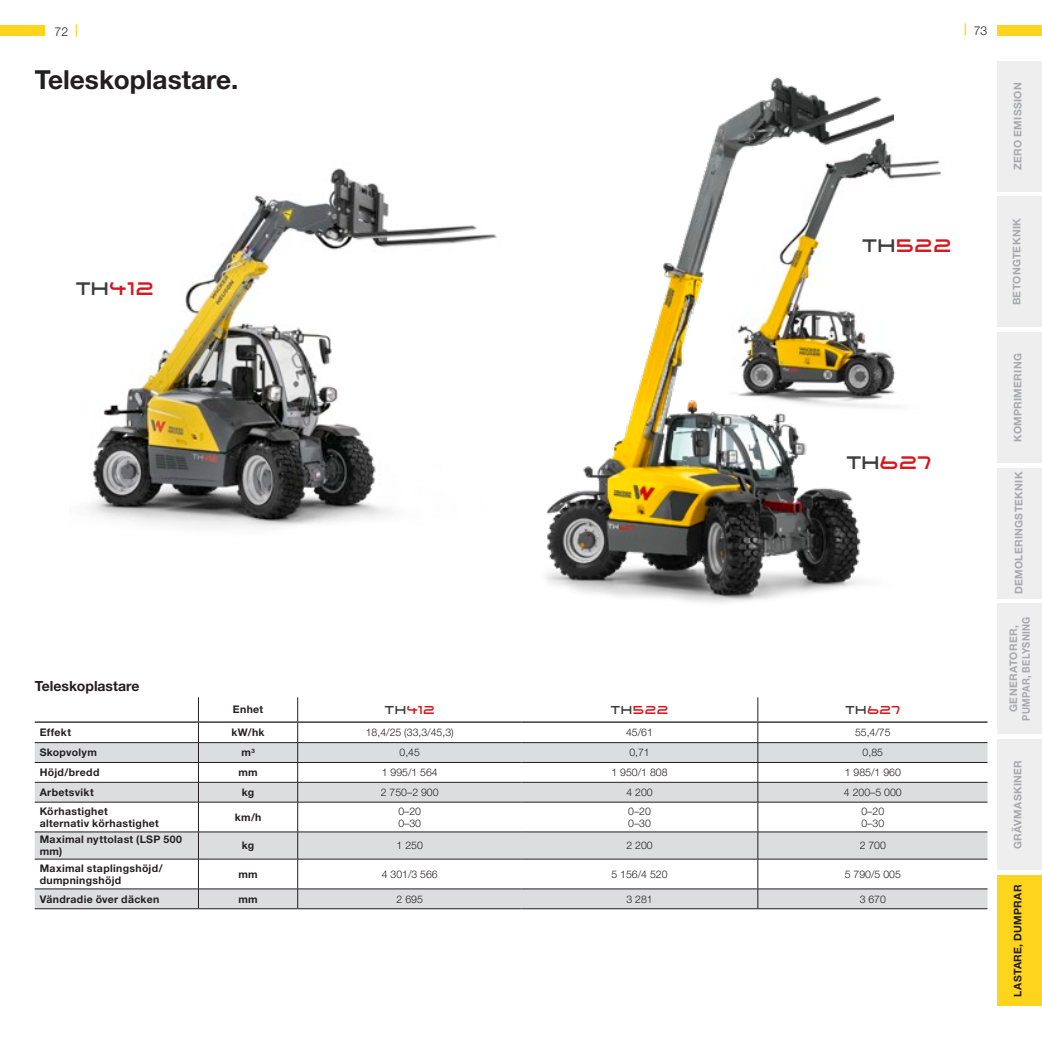
<style>
.page{position:relative;width:1042px;height:1042px;background:#fff}
.page>*{position:absolute;margin:0;border:0;box-sizing:border-box;transform-origin:0 0}
.t1{font:700 26.25px "Helvetica Neue LTW1 G";color:#231f20}
.t2{font:19.25px "Wacker Neuson";color:#d7171f}
.t3{font:700 14px "Helvetica Neue LTW1 G";color:#231f20}
.t4{font:12.25px "Wacker Neuson";letter-spacing:.015em;color:#d7171f}
.t5{font:300 12.25px "Helvetica Neue LTW1 G";color:#231f20}
.t6{font:700 10.5px/12.2px "Helvetica Neue LTW1 G";letter-spacing:.03em;color:#231f20}
.t7{font:300 10.5px/12.2px "Helvetica Neue LTW1 G";color:#231f20}
.t8{font:700 10.5px/12.6px "Helvetica Neue LTW1 G";letter-spacing:.03em;color:#a8a9ad;text-align:center}
.s1{font-weight:700;color:#fed41d}
.s2{color:#3e3e3f}
</style>
<div class="page">
<img style="left:546px;top:77px;width:336px;height:526px">
<img style="left:724px;top:107px;width:217px;height:318px">
<img style="left:759px;top:235px;width:60px;height:104px">
<img style="left:90px;top:168px;width:407px;height:361px">
<img style="left:161px;top:170px;width:174px;height:189px">
<svg style="left:35px;top:743px;width:262px;height:165px;fill:#dcdddf"></svg>
<svg style="left:298px;top:743px;width:689px;height:165px;fill:#dcdddf"></svg>
<hr style="left:35px;top:742px;width:163px;height:1px;background:#231f20">
<hr style="left:198px;top:742px;width:100px;height:1px;background:#231f20">
<hr style="left:298px;top:742px;width:223px;height:1px;background:#231f20">
<hr style="left:521px;top:742px;width:237px;height:1px;background:#231f20">
<hr style="left:758px;top:742px;width:229px;height:1px;background:#231f20">
<hr style="left:35px;top:762px;width:163px;height:1px;background:#231f20">
<hr style="left:198px;top:762px;width:100px;height:1px;background:#231f20">
<hr style="left:298px;top:762px;width:223px;height:1px;background:#231f20">
<hr style="left:521px;top:762px;width:237px;height:1px;background:#231f20">
<hr style="left:758px;top:762px;width:229px;height:1px;background:#231f20">
<hr style="left:35px;top:782px;width:163px;height:1px;background:#231f20">
<hr style="left:198px;top:782px;width:100px;height:1px;background:#231f20">
<hr style="left:298px;top:782px;width:223px;height:1px;background:#231f20">
<hr style="left:521px;top:782px;width:237px;height:1px;background:#231f20">
<hr style="left:758px;top:782px;width:229px;height:1px;background:#231f20">
<hr style="left:35px;top:802px;width:163px;height:1px;background:#231f20">
<hr style="left:198px;top:802px;width:100px;height:1px;background:#231f20">
<hr style="left:298px;top:802px;width:223px;height:1px;background:#231f20">
<hr style="left:521px;top:802px;width:237px;height:1px;background:#231f20">
<hr style="left:758px;top:802px;width:229px;height:1px;background:#231f20">
<hr style="left:35px;top:831px;width:163px;height:1px;background:#231f20">
<hr style="left:198px;top:831px;width:100px;height:1px;background:#231f20">
<hr style="left:298px;top:831px;width:223px;height:1px;background:#231f20">
<hr style="left:521px;top:831px;width:237px;height:1px;background:#231f20">
<hr style="left:758px;top:831px;width:229px;height:1px;background:#231f20">
<hr style="left:35px;top:859px;width:163px;height:1px;background:#231f20">
<hr style="left:198px;top:859px;width:100px;height:1px;background:#231f20">
<hr style="left:298px;top:859px;width:223px;height:1px;background:#231f20">
<hr style="left:521px;top:859px;width:237px;height:1px;background:#231f20">
<hr style="left:758px;top:859px;width:229px;height:1px;background:#231f20">
<hr style="left:35px;top:888px;width:163px;height:1px;background:#231f20">
<hr style="left:198px;top:888px;width:100px;height:1px;background:#231f20">
<svg style="left:198px;top:697px;width:1px;height:211px"></svg>
<hr style="left:298px;top:888px;width:223px;height:1px;background:#231f20">
<svg style="left:297px;top:697px;width:1px;height:211px"></svg>
<hr style="left:521px;top:888px;width:237px;height:1px;background:#231f20">
<hr style="left:758px;top:888px;width:229px;height:1px;background:#231f20">
<svg style="left:757px;top:697px;width:1px;height:211px"></svg>
<hr style="left:35px;top:908px;width:163px;height:1px;background:#231f20">
<hr style="left:198px;top:908px;width:100px;height:1px;background:#231f20">
<hr style="left:298px;top:908px;width:223px;height:1px;background:#231f20">
<hr style="left:521px;top:908px;width:237px;height:1px;background:#231f20">
<hr style="left:758px;top:908px;width:229px;height:1px;background:#231f20">
<hr style="left:35px;top:721px;width:163px;height:2px;background:#231f20">
<hr style="left:198px;top:721px;width:100px;height:2px;background:#231f20">
<hr style="left:298px;top:721px;width:223px;height:2px;background:#231f20">
<hr style="left:521px;top:721px;width:237px;height:2px;background:#231f20">
<hr style="left:758px;top:721px;width:229px;height:2px;background:#231f20">
<div style="left:997px;top:61px;width:45px;height:809px;background:#eeeeef"></div>
<div style="left:0;top:25px;width:45px;height:11px;background:#fed41d"></div>
<div style="left:997px;top:25px;width:45px;height:11px;background:#fed41d"></div>
<div style="left:997px;top:875px;width:45px;height:131px;background:#fed41d"></div>
<p class="t5" style="left:55px;top:24px;width:25px">72 <span class="s1">|</span></p>
<p class="t5" style="left:964px;top:23px;width:25px"><span class="s1">|</span> 73</p>
<h1 class="t1" style="left:35px;top:64px;width:205px">Teleskoplastare.</h1>
<h2 class="t2" style="left:75px;top:280px;width:80px"><span class="s2">TH</span>412</h2>
<h3 class="t3" style="left:35px;top:677px;width:106px">Teleskoplastare</h3>
<h2 class="t2" style="left:862px;top:237px;width:91px"><span class="s2">TH</span>522</h2>
<h2 class="t2" style="left:846px;top:453px;width:87px"><span class="s2">TH</span>627</h2>
<p class="t6" style="left:233px;top:703px;width:32px">Enhet</p>
<p class="t4" style="left:384px;top:704px;width:52px"><span class="s2">TH</span>412</p>
<p class="t4" style="left:610px;top:704px;width:59px"><span class="s2">TH</span>522</p>
<p class="t4" style="left:845px;top:704px;width:57px"><span class="s2">TH</span>627</p>
<p class="t6" style="left:40px;top:726px;width:33px">Effekt</p>
<p class="t6" style="left:232px;top:726px;width:34px">kW/hk</p>
<p class="t7" style="left:366px;top:726px;width:89px">18,4/25 (33,3/45,3)</p>
<p class="t7" style="left:626px;top:726px;width:28px">45/61</p>
<p class="t7" style="left:855px;top:726px;width:37px">55,4/75</p>
<p class="t6" style="left:40px;top:746px;width:59px">Skopvolym</p>
<p class="t6" style="left:241px;top:746px;width:15px">m<sup>3</sup></p>
<p class="t7" style="left:399px;top:746px;width:22px">0,45</p>
<p class="t7" style="left:629px;top:746px;width:22px">0,71</p>
<p class="t7" style="left:862px;top:746px;width:22px">0,85</p>
<p class="t6" style="left:40px;top:766px;width:61px">Höjd/bredd</p>
<p class="t6" style="left:238px;top:766px;width:21px">mm</p>
<p class="t7" style="left:382px;top:766px;width:58px">1 995/1 564</p>
<p class="t7" style="left:611px;top:766px;width:58px">1 950/1 808</p>
<p class="t7" style="left:845px;top:766px;width:58px">1 985/1 960</p>
<p class="t6" style="left:40px;top:786px;width:56px">Arbetsvikt</p>
<p class="t6" style="left:242px;top:786px;width:14px">kg</p>
<p class="t7" style="left:381px;top:786px;width:59px">2 750–2 900</p>
<p class="t7" style="left:626px;top:786px;width:28px">4 200</p>
<p class="t7" style="left:844px;top:786px;width:59px">4 200–5 000</p>
<p class="t6" style="left:40px;top:805px;width:121px">Körhastighet alternativ körhastighet</p>
<p class="t6" style="left:235px;top:811px;width:28px">km/h</p>
<p class="t7" style="left:398px;top:805px;width:24px">0–20<br>0–30</p>
<p class="t7" style="left:628px;top:805px;width:24px">0–20<br>0–30</p>
<p class="t7" style="left:861px;top:805px;width:24px">0–20<br>0–30</p>
<p class="t6" style="left:40px;top:833px;width:144px">Maximal nyttolast (LSP 500 mm)</p>
<p class="t6" style="left:242px;top:839px;width:14px">kg</p>
<p class="t7" style="left:397px;top:839px;width:28px">1 250</p>
<p class="t7" style="left:626px;top:839px;width:28px">2 200</p>
<p class="t7" style="left:859px;top:839px;width:28px">2 700</p>
<p class="t6" style="left:40px;top:862px;width:124px">Maximal staplingshöjd/ dumpningshöjd</p>
<p class="t6" style="left:238px;top:868px;width:21px">mm</p>
<p class="t7" style="left:382px;top:868px;width:58px">4 301/3 566</p>
<p class="t7" style="left:611px;top:868px;width:58px">5 156/4 520</p>
<p class="t7" style="left:845px;top:868px;width:58px">5 790/5 005</p>
<p class="t6" style="left:40px;top:892px;width:121px">Vändradie över däcken</p>
<p class="t6" style="left:238px;top:892px;width:21px">mm</p>
<p class="t7" style="left:397px;top:892px;width:28px">2 695</p>
<p class="t7" style="left:626px;top:892px;width:28px">3 281</p>
<p class="t7" style="left:859px;top:892px;width:28px">3 670</p>
<p class="t8" style="left:1011px;top:170px;width:89px;rotate:-90deg">ZERO EMISSION</p>
<p class="t8" style="left:1010px;top:305px;width:88px;rotate:-90deg">BETONGTEKNIK</p>
<p class="t8" style="left:1011px;top:442px;width:90px;rotate:-90deg">KOMPRIMERING</p>
<p class="t8" style="left:1012px;top:594px;width:124px;rotate:-90deg">DEMOLERINGSTEKNIK</p>
<p class="t8" style="left:1007px;top:720px;width:105px;rotate:-90deg">GENERATORER,<br>PUMPAR, BELYSNING</p>
<p class="t8" style="left:1011px;top:849px;width:91px;rotate:-90deg">GRÄVMASKINER</p>
<p class="t6" style="left:1011px;top:996px;width:114px;rotate:-90deg">LASTARE, DUMPRAR</p>
</div>
